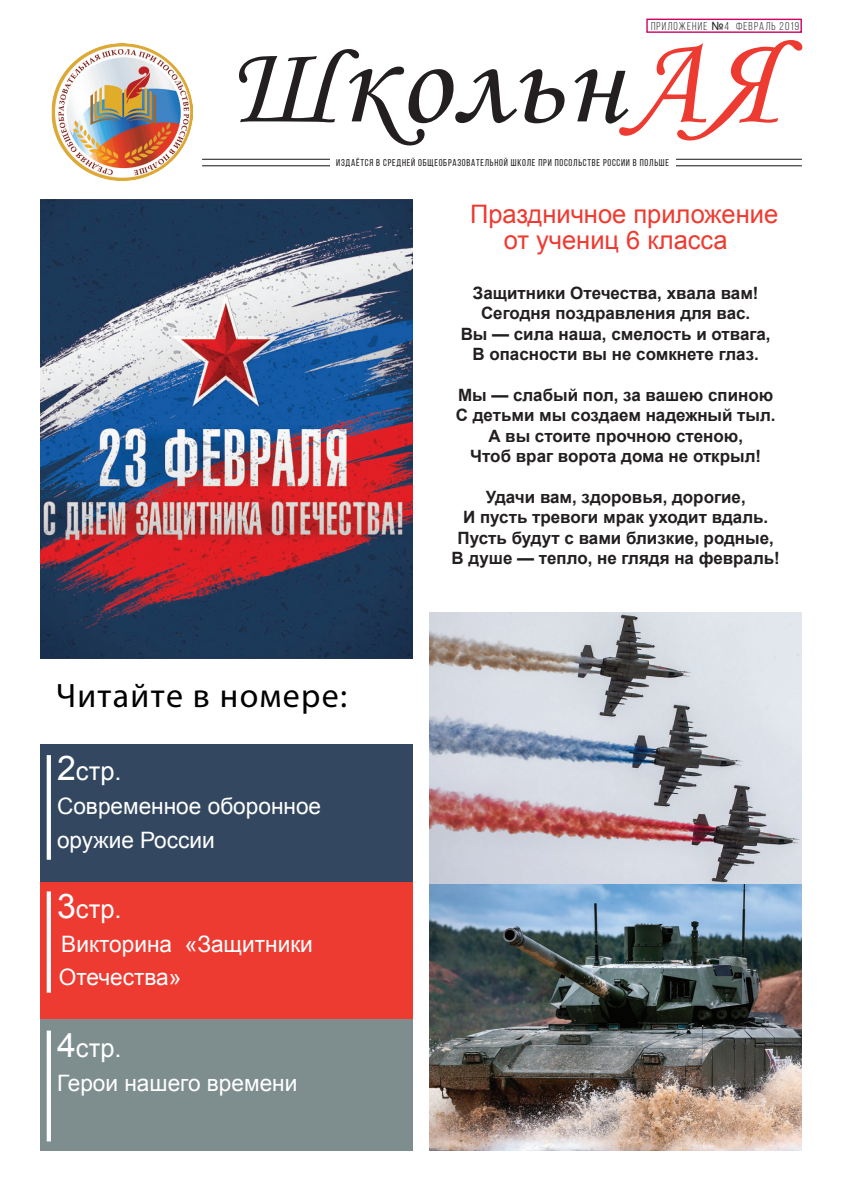
<style>
.page{position:relative;width:842px;height:1191px;background:#fff}
.page>*{position:absolute;margin:0;border:0;box-sizing:border-box;transform-origin:0 0}
.t1{font:127.3px "Monotype Corsiva";letter-spacing:.025em;color:#231f20}
.t2{font:33.9px "Myriad Pro";letter-spacing:.04em;color:#000}
.t3{font:25.5px/25.5px "Arial";color:#ee3b31}
.t4{font:25.5px "Arial";color:#fff}
.t5{font:22.6px/33.9px "Arial";color:#fff}
.t6{font:700 17px/20.4px "Arial";color:#231f20;text-align:center}
.t7{font:11.3px "Bebas Neue";letter-spacing:.1em;color:#231f20}
.t8{font:9.9px "Bebas Neue";letter-spacing:.075em;color:#231f20}
.s1{font-family:"Arial"}
.s2{font-size:113.1px}
.s3{color:#ee3b31}
.s4{font-size:33.9px}
</style>
<div class="page">
<img style="left:51px;top:44px;width:141px;height:136px">
<div style="left:40px;top:1018px;width:372px;height:132px;background:#7e8d8e"></div>
<div style="left:40px;top:743px;width:372px;height:138px;background:#334860"></div>
<img style="left:40px;top:200px;width:372px;height:459px">
<div style="left:40px;top:881px;width:372px;height:137px;background:#ee3b31"></div>
<hr style="left:47px;top:755px;width:4px;height:104px;background:#fff">
<hr style="left:47px;top:891px;width:4px;height:101px;background:#fff">
<hr style="left:47px;top:1030px;width:4px;height:111px;background:#fff">
<img style="left:429px;top:613px;width:373px;height:537px">
<hr style="left:202px;top:159px;width:600px;height:1px;background:#231f20">
<hr style="left:202px;top:165px;width:600px;height:1px;background:#231f20">
<div style="left:330px;top:154px;width:345px;height:17px;background:#fff"></div>
<div style="left:646px;top:19px;width:156px;height:14px;border:1px solid #d00266"></div>
<p class="t7" style="left:651px;top:20px;width:150px">Приложение <span class="s1">№</span>4 февраль 2019</p>
<h1 class="t1" style="left:228px;top:5px;width:550px"><span class="s2">Ш</span>кольн<span class="s3">АЯ</span></h1>
<p class="t8" style="left:336px;top:157px;width:334px">ИЗДАЁТСЯ В СРЕДНЕЙ общеобразовательной ШКОЛЕ ПРИ ПОСОЛЬСТВЕ РОССИИ В ПОЛЬШЕ</p>
<h2 class="t2" style="left:56px;top:674px;width:293px">Читайте в номере:</h2>
<h3 class="t4" style="left:57px;top:753px;width:66px"><span class="s4">2</span>стр.</h3>
<h3 class="t5" style="left:57px;top:789px;width:266px">Современное оборонное оружие России</h3>
<h3 class="t4" style="left:57px;top:891px;width:66px"><span class="s4">3</span>стр.</h3>
<h3 class="t5" style="left:59px;top:926px;width:255px">Викторина «Защитники<br>Отечества»</h3>
<h3 class="t4" style="left:57px;top:1030px;width:66px"><span class="s4">4</span>стр.</h3>
<h3 class="t5" style="left:57px;top:1065px;width:242px">Герои нашего времени</h3>
<h3 class="t3" style="left:504px;top:201px;width:276px;text-indent:-34px">Праздничное приложение от учениц 6 класса</h3>
<p class="t6" style="left:461px;top:283px;width:311px">Защитники Отечества, хвала вам!<br>Сегодня поздравления для вас.<br>Вы — сила наша, смелость и отвага,<br>В опасности вы не сомкнете глаз.</p>
<p class="t6" style="left:456px;top:385px;width:321px">Мы — слабый пол, за вашею спиною<br>С детьми мы создаем надежный тыл.<br>А вы стоите прочною стеною,<br>Чтоб враг ворота дома не открыл!</p>
<p class="t6" style="left:451px;top:487px;width:330px">Удачи вам, здоровья, дорогие,<br>И пусть тревоги мрак уходит вдаль.<br>Пусть будут с вами близкие, родные, В душе — тепло, не глядя на февраль!</p>
</div>
